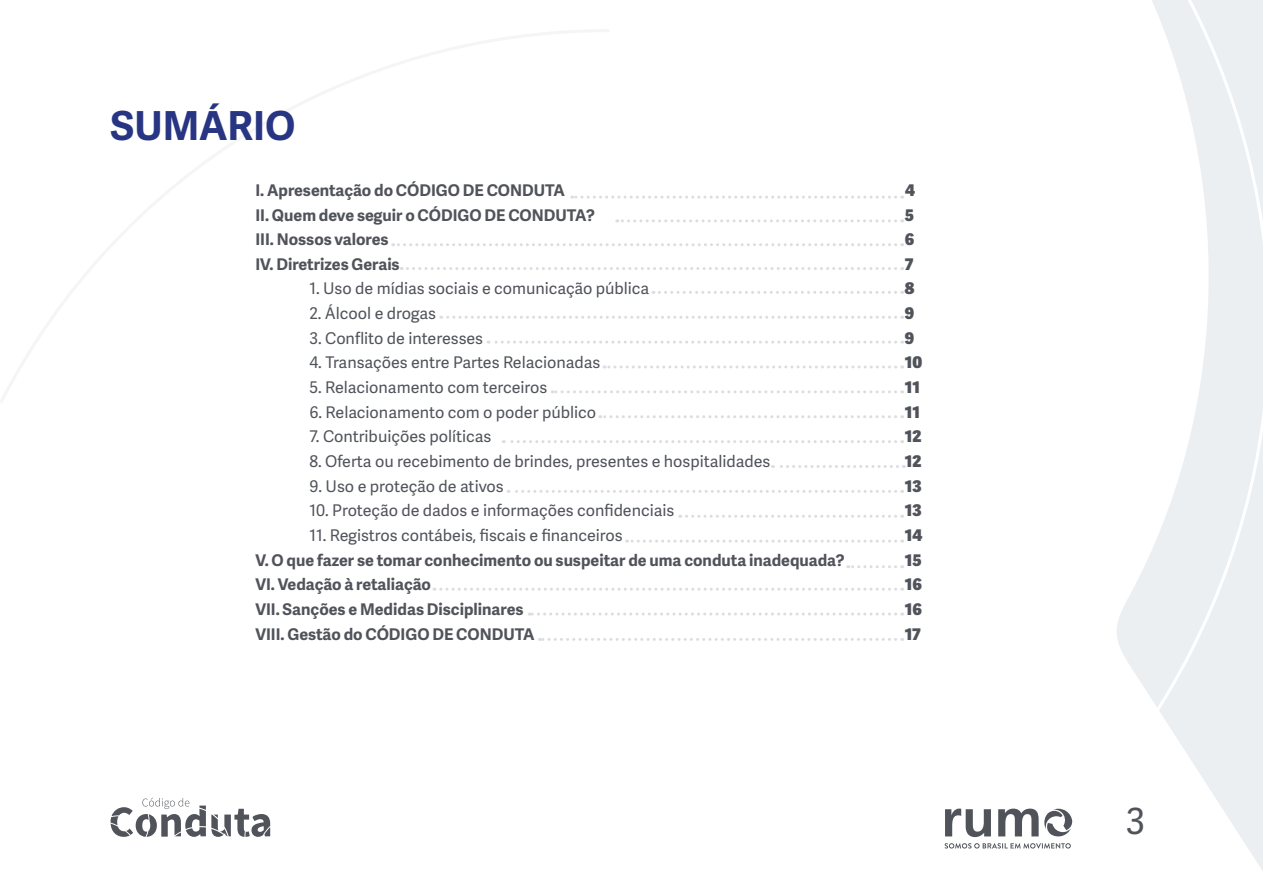
<style>
.page{position:relative;width:1263px;height:893px;background:#fff}
.page>*{position:absolute;margin:0;border:0;box-sizing:border-box;transform-origin:0 0}
.t1{font:700 39.9px "Adelle Sans";color:#283583}
.t2{font:36px "Adelle Sans";color:#50535a}
.t3{font:16.05px "Adelle Sans";color:#50535a}
.t4{font:700 16.05px/24.6px "Adelle Sans";color:#50535a}
.t5{font:800 16.05px/24.6px "Adelle Sans";color:#50535a}
</style>
<div class="page">
<svg style="left:992px;top:0;width:271px;height:871px"></svg>
<svg style="left:572px;top:196px;width:324px;height:3px"></svg>
<svg style="left:617px;top:219px;width:279px;height:3px"></svg>
<svg style="left:393px;top:243px;width:503px;height:3px"></svg>
<svg style="left:401px;top:267px;width:495px;height:3px"></svg>
<svg style="left:653px;top:291px;width:243px;height:3px"></svg>
<svg style="left:441px;top:316px;width:455px;height:3px"></svg>
<svg style="left:488px;top:341px;width:408px;height:3px"></svg>
<svg style="left:604px;top:365px;width:292px;height:3px"></svg>
<svg style="left:552px;top:390px;width:344px;height:3px"></svg>
<svg style="left:600px;top:415px;width:296px;height:3px"></svg>
<svg style="left:503px;top:440px;width:393px;height:3px"></svg>
<svg style="left:772px;top:465px;width:125px;height:3px"></svg>
<svg style="left:508px;top:490px;width:388px;height:3px"></svg>
<svg style="left:680px;top:515px;width:216px;height:3px"></svg>
<svg style="left:627px;top:540px;width:269px;height:3px"></svg>
<svg style="left:848px;top:565px;width:48px;height:3px"></svg>
<svg style="left:434px;top:588px;width:462px;height:3px"></svg>
<svg style="left:529px;top:613px;width:367px;height:3px"></svg>
<svg style="left:539px;top:638px;width:357px;height:3px"></svg>
<svg style="left:111px;top:797px;width:159px;height:40px"></svg>
<svg style="left:945px;top:809px;width:46px;height:28px"></svg>
<svg style="left:998px;top:809px;width:74px;height:28px"></svg>
<svg style="left:945px;top:843px;width:126px;height:5px"></svg>
<h1 class="t1" style="left:111px;top:97px;width:187px">SUMÁRIO</h1>
<p class="t4" style="left:255px;top:177px;width:341px">I. Apresentação do CÓDIGO DE CONDUTA<br>II. Quem deve seguir o CÓDIGO DE CONDUTA?<br>III. Nossos valores<br>IV. Diretrizes Gerais</p>
<p class="t3" style="left:309px;top:277px;width:341px">1. Uso de mídias sociais e comunicação pública</p>
<p class="t3" style="left:309px;top:302px;width:128px">2. Álcool e drogas</p>
<p class="t3" style="left:309px;top:327px;width:175px">3. Conflito de interesses</p>
<p class="t3" style="left:309px;top:351px;width:292px">4. Transações entre Partes Relacionadas</p>
<p class="t3" style="left:309px;top:376px;width:239px">5. Relacionamento com terceiros</p>
<p class="t3" style="left:309px;top:401px;width:288px">6. Relacionamento com o poder público</p>
<p class="t3" style="left:309px;top:425px;width:183px">7. Contribuições políticas</p>
<p class="t3" style="left:309px;top:450px;width:462px">8. Oferta ou recebimento de brindes, presentes e hospitalidades</p>
<p class="t3" style="left:309px;top:475px;width:196px">9. Uso e proteção de ativos</p>
<p class="t3" style="left:309px;top:499px;width:367px">10. Proteção de dados e informações confidenciais</p>
<p class="t3" style="left:309px;top:524px;width:315px">11. Registros contábeis, fiscais e financeiros</p>
<p class="t4" style="left:255px;top:547px;width:591px">V. O que fazer se tomar conhecimento ou suspeitar de uma conduta inadequada?<br>VI. Vedação à retaliação<br>VII. Sanções e Medidas Disciplinares<br>VIII. Gestão do CÓDIGO DE CONDUTA</p>
<p class="t5" style="left:905px;top:177px;width:19px">4<br>5<br>6<br>7<br>8<br>9<br>9<br>10<br>11<br>11<br>12<br>12<br>13<br>13<br>14<br>15<br>16<br>16<br>17</p>
<h2 class="t2" style="left:1126px;top:795px;width:21px">3</h2>
</div>
